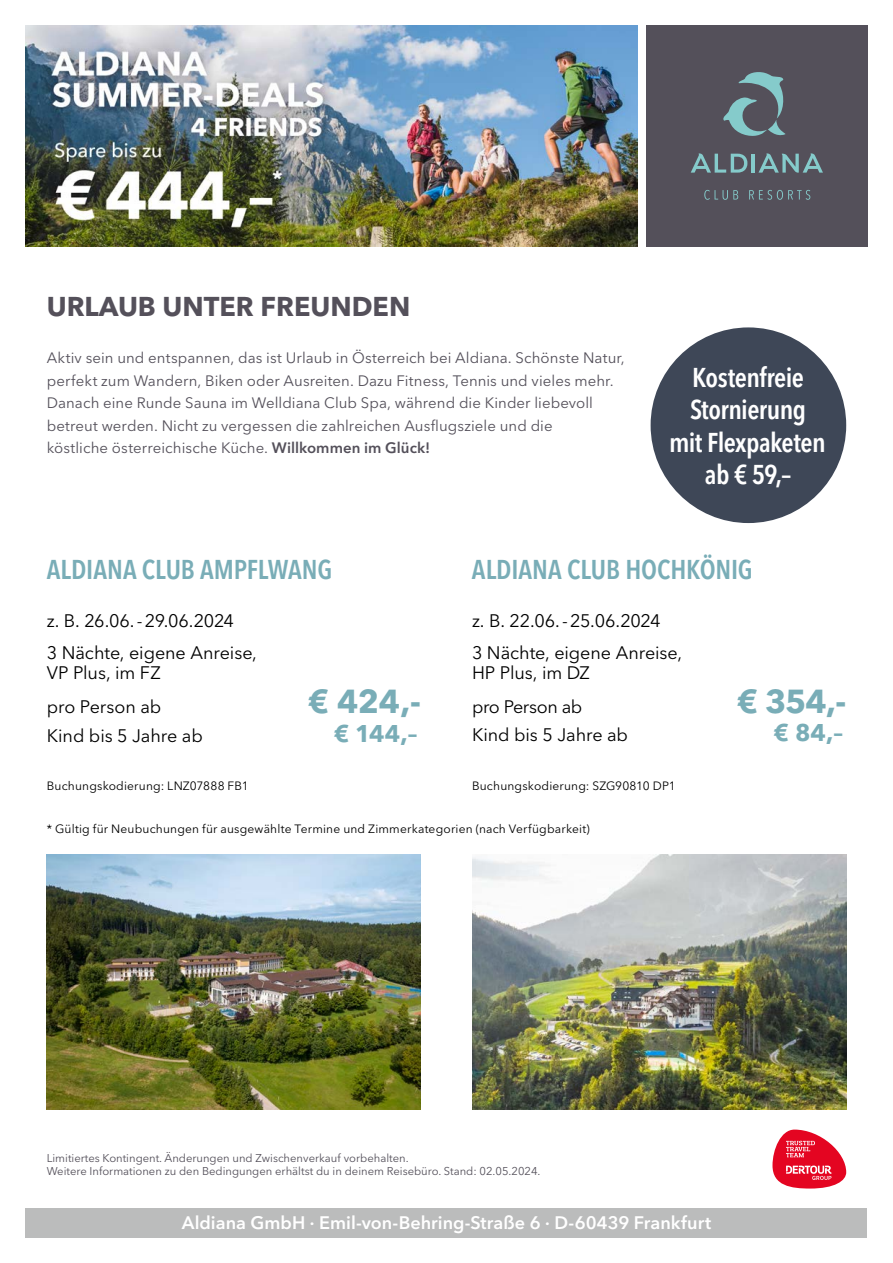
<style>
.page{position:relative;width:893px;height:1263px;background:#fff}
.page>*{position:absolute;margin:0;border:0;box-sizing:border-box;transform-origin:0 0}
.t1{font:700 33px "Avenir Next LT Pro";letter-spacing:-.02em;color:#79adb7}
.t2{font:600 condensed 27px/32.4px "Avenir Next LT Pro";letter-spacing:-.02em;color:#fff;text-align:center}
.t3{font:600 condensed 27px "Avenir Next LT Pro";letter-spacing:-.005em;color:#79adb7}
.t4{font:700 27px "Avenir Next LT Pro";color:#54505a}
.t5{font:700 24px "Avenir Next LT Pro";color:#79adb7}
.t6{font:18px/32.2px "Avenir Next LT Pro";letter-spacing:-.005em;color:#000}
.t7{font:600 18px "Avenir Next LT Pro";color:#fff}
.t8{font:15px/22.5px "Avenir Next LT Pro";letter-spacing:.005em;color:#54505a}
.t9{font:12px "Avenir Next LT Pro";letter-spacing:.015em;color:#000}
.t10{font:11.25px/12.8px "Avenir Next LT Pro";color:#54505a}
.s1{font-weight:600}
</style>
<div class="page">
<div style="left:26px;top:1208px;width:841px;height:29px;background:#bbbcbc"></div>
<img style="left:47px;top:855px;width:374px;height:255px">
<div style="left:646px;top:26px;width:221px;height:221px;background:#54505a"></div>
<svg style="left:704px;top:190px;width:34px;height:10px"></svg>
<svg style="left:749px;top:190px;width:61px;height:10px"></svg>
<svg style="left:723px;top:72px;width:63px;height:64px"></svg>
<svg style="left:691px;top:153px;width:56px;height:20px"></svg>
<hr style="left:752px;top:154px;width:3px;height:19px;background:#85cbcb">
<svg style="left:758px;top:153px;width:65px;height:20px"></svg>
<img style="left:26px;top:26px;width:611px;height:221px">
<svg style="left:772px;top:1129px;width:74px;height:59px"></svg>
<div style="left:651px;top:327px;width:195px;height:196px;background:#3e4757;border-radius:50%"></div>
<img style="left:472px;top:855px;width:374px;height:255px">
<h2 class="t4" style="left:47px;top:290px;width:365px">URLAUB UNTER FREUNDEN</h2>
<p class="t8" style="left:47px;top:347px;width:580px">Aktiv sein und entspannen, das ist Urlaub in Österreich bei Aldiana. Schönste Natur, perfekt zum Wandern, Biken oder Ausreiten. Dazu Fitness, Tennis und vieles mehr.<br>Danach eine Runde Sauna im Welldiana Club Spa, während die Kinder liebevoll betreut werden. Nicht zu vergessen die zahlreichen Ausflugsziele und die<br>köstliche österreichische Küche. <span class="s1">Willkommen im Glück!</span></p>
<h2 class="t2" style="left:669px;top:361px;width:158px">Kostenfreie<br>Stornierung<br>mit Flexpaketen ab € 59,–</h2>
<h2 class="t3" style="left:47px;top:553px;width:287px">ALDIANA CLUB AMPFLWANG</h2>
<p class="t6" style="left:47px;top:605px;width:212px">z. B. 26.06.-29.06.2024<br>3 Nächte, eigene Anreise,</p>
<p class="t6" style="left:47px;top:655px;width:116px;line-height:34.3px">VP Plus, im FZ pro Person ab</p>
<h1 class="t1" style="left:308px;top:681px;width:115px">€ 424,-</h1>
<h2 class="t3" style="left:472px;top:553px;width:282px">ALDIANA CLUB HOCHKÖNIG</h2>
<p class="t6" style="left:472px;top:605px;width:212px">z. B. 22.06.-25.06.2024<br>3 Nächte, eigene Anreise,</p>
<p class="t6" style="left:472px;top:655px;width:119px;line-height:34.3px">HP Plus, im DZ pro Person ab</p>
<h1 class="t1" style="left:737px;top:681px;width:111px">€ 354,-</h1>
<p class="t6" style="left:472px;top:719px;width:158px">Kind bis 5 Jahre ab</p>
<h3 class="t5" style="left:773px;top:718px;width:71px">€ 84,–</h3>
<p class="t9" style="left:472px;top:779px;width:205px">Buchungskodierung: SZG90810 DP1</p>
<p class="t6" style="left:47px;top:719px;width:158px">Kind bis 5 Jahre ab</p>
<h3 class="t5" style="left:334px;top:719px;width:85px">€ 144,–</h3>
<p class="t9" style="left:47px;top:779px;width:203px">Buchungskodierung: LNZ07888 FB1</p>
<p class="t9" style="left:47px;top:822px;width:544px">* Gültig für Neubuchungen für ausgewählte Termine und Zimmerkategorien (nach Verfügbarkeit)</p>
<p class="t10" style="left:47px;top:1152px;width:495px">Limitiertes Kontingent. Änderungen und Zwischenverkauf vorbehalten.<br>Weitere Informationen zu den Bedingungen erhältst du in deinem Reisebüro. Stand: 02.05.2024.</p>
<p class="t7" style="left:182px;top:1212px;width:531px">Aldiana GmbH ∙ Emil-von-Behring-Straße 6 ∙ D-60439 Frankfurt</p>
</div>
